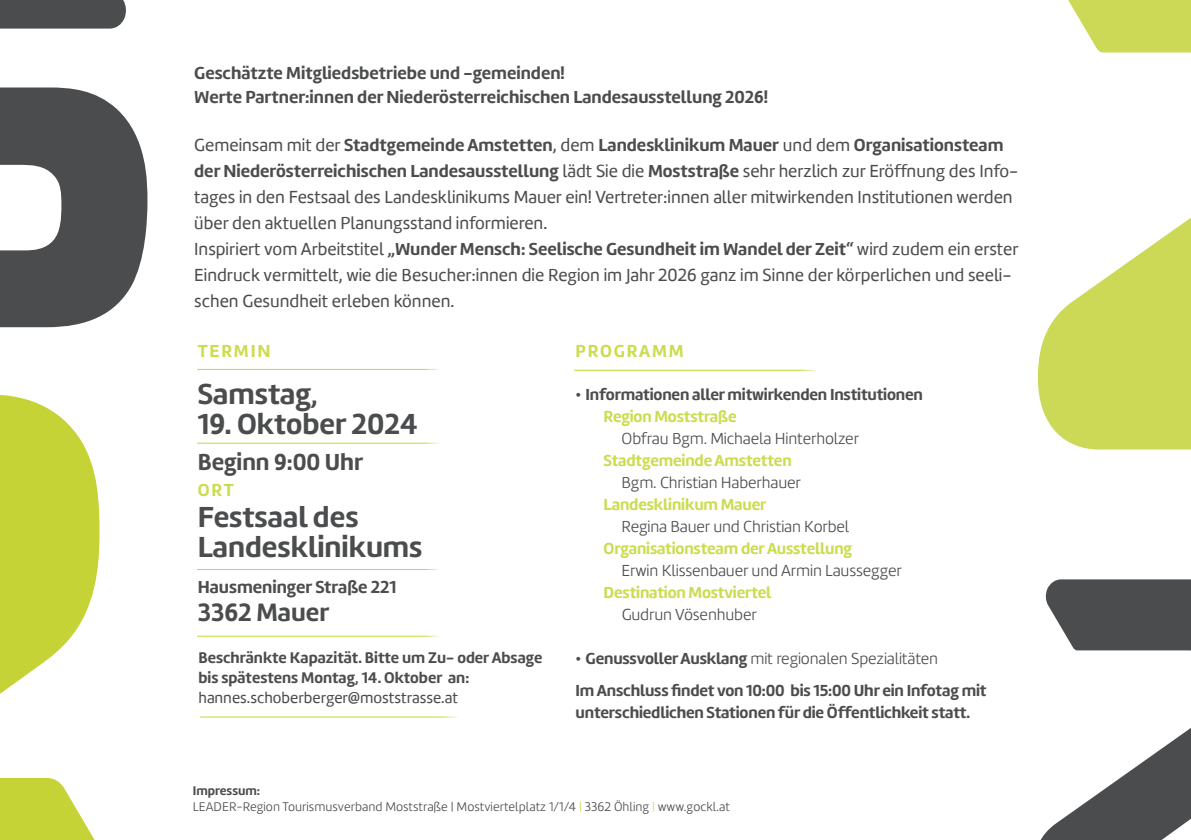
<style>
.page{position:relative;width:1191px;height:840px;background:#fff}
.page>*{position:absolute;margin:0;border:0;box-sizing:border-box;transform-origin:0 0}
.t1{font:30px/30px "Amelia Basic Bold";color:#4b4c4d}
.t2{font:26px "Amelia Basic Bold";color:#4b4c4d}
.t3{font:24px "Amelia Basic Bold";color:#4b4c4d}
.t4{font:18px/24px "Amelia Basic Bold";color:#4b4c4d}
.t5{font:18px/26px "Amelia Basic";color:#4b4c4d}
.t6{font:18px "Amelia Basic Bold";letter-spacing:.1em;color:#cbdc4f}
.t7{font:16.6px "Amelia Basic Light";letter-spacing:-.01em;color:#4b4c4d}
.t8{font:16.6px/22px "Amelia Basic Bold";letter-spacing:-.01em;color:#4b4c4d}
.t9{font:16.6px "Amelia Basic Bold";letter-spacing:-.01em;color:#cbdc4f}
.t10{font:16px/20px "Amelia Basic Bold";color:#4b4c4d}
.t11{font:16px "Amelia Basic";color:#4b4c4d}
.t12{font:13px "Amelia Basic Light";color:#4b4c4d}
.t13{font:13px "Amelia Basic Bold";color:#4b4c4d}
.s1{font-family:"Amelia Basic"}
.s2{font-family:"Amelia Basic Bold"}
.s3{color:#cbdc4f}
</style>
<div class="page">
<svg style="left:0;top:395px;width:99px;height:444px;fill:#c5d337"></svg>
<svg style="left:1037px;top:0;width:154px;height:449px"></svg>
<svg style="left:0;top:0;width:147px;height:327px;fill:#4b4c4d"></svg>
<svg style="left:1041px;top:579px;width:150px;height:260px"></svg>
<hr style="left:197px;top:442px;width:244px;height:1px;background:#c4d82d">
<hr style="left:197px;top:369px;width:244px;height:1px;background:#c4d82d">
<hr style="left:574px;top:369px;width:244px;height:1px;background:#c4d82d">
<hr style="left:197px;top:635px;width:244px;height:1px;background:#c4d82d">
<hr style="left:197px;top:568px;width:244px;height:1px;background:#c4d82d">
<hr style="left:200px;top:716px;width:259px;height:1px;background:#c4d82d">
<p class="t4" style="left:194px;top:61px;width:575px">Geschätzte Mitgliedsbetriebe und -gemeinden!<br>Werte Partner:innen der Niederösterreichischen Landesausstellung 2026!</p>
<p class="t4" style="left:194px;top:132px;width:825px;line-height:26px"><span class="s1">Gemeinsam mit der</span> Stadtgemeinde Amstetten<span class="s1">, dem</span> Landesklinikum Mauer <span class="s1">und dem</span> Organisationsteam der Niederösterreichischen Landesausstellung <span class="s1">lädt Sie die</span> Moststraße <span class="s1">sehr herzlich zur Eröffnung des Info-</span></p>
<p class="t5" style="left:194px;top:184px;width:820px">tages in den Festsaal des Landesklinikums Mauer ein! Vertreter:innen aller mitwirkenden Institutionen werden über den aktuellen Planungsstand informieren.</p>
<p class="t4" style="left:194px;top:237px;width:825px"><span class="s1">Inspiriert vom Arbeitstitel</span> „Wunder Mensch: Seelische Gesundheit im Wandel der Zeit“ <span class="s1">wird zudem ein erster</span></p>
<p class="t5" style="left:194px;top:262px;width:819px">Eindruck vermittelt, wie die Besucher:innen die Region im Jahr 2026 ganz im Sinne der körperlichen und seeli&shy;schen Gesundheit erleben können.</p>
<p class="t6" style="left:198px;top:340px;width:74px">TERMIN</p>
<p class="t6" style="left:575px;top:340px;width:109px">PROGRAMM</p>
<h1 class="t1" style="left:198px;top:379px;width:122px">Samstag,</h1>
<h1 class="t1" style="left:198px;top:409px;width:222px">19. Oktober 2024</h1>
<h3 class="t3" style="left:198px;top:448px;width:167px">Beginn 9:00 Uhr</h3>
<h1 class="t1" style="left:198px;top:502px;width:226px">Festsaal des<br>Landesklinikums</h1>
<p class="t4" style="left:198px;top:574px;width:200px">Hausmeninger Straße 221</p>
<h2 class="t2" style="left:198px;top:596px;width:133px">3362 Mauer</h2>
<p class="t6" style="left:198px;top:479px;width:37px">ORT</p>
<p class="t10" style="left:198px;top:647px;width:345px">Beschränkte Kapazität. Bitte um Zu- oder Absage bis spätestens Montag, 14. Oktober an:</p>
<p class="t11" style="left:198px;top:688px;width:261px">hannes.schoberberger@moststrasse.at</p>
<p class="t8" style="left:575px;top:383px;width:349px">• Informationen aller mitwirkenden Institutionen</p>
<p class="t9" style="left:603px;top:406px;width:134px">Region Moststraße</p>
<p class="t7" style="left:621px;top:428px;width:239px">Obfrau Bgm. Michaela Hinterholzer</p>
<p class="t9" style="left:603px;top:450px;width:190px">Stadtgemeinde Amstetten</p>
<p class="t7" style="left:621px;top:472px;width:181px">Bgm. Christian Haberhauer</p>
<p class="t9" style="left:603px;top:494px;width:164px">Landesklinikum Mauer</p>
<p class="t7" style="left:621px;top:517px;width:229px">Regina Bauer und Christian Korbel</p>
<p class="t9" style="left:603px;top:538px;width:250px">Organisationsteam der Ausstellung</p>
<p class="t7" style="left:621px;top:561px;width:282px">Erwin Klissenbauer und Armin Laussegger</p>
<p class="t9" style="left:603px;top:582px;width:169px">Destination Mostviertel</p>
<p class="t7" style="left:621px;top:605px;width:137px">Gudrun Vösenhuber</p>
<p class="t7" style="left:575px;top:649px;width:364px"><span class="s2">• Genussvoller Ausklang</span> mit regionalen Spezialitäten</p>
<p class="t8" style="left:575px;top:679px;width:412px">Im Anschluss findet von 10:00 bis 15:00 Uhr ein Infotag mit unterschiedlichen Stationen für die Öffentlichkeit statt.</p>
<p class="t13" style="left:193px;top:782px;width:69px">Impressum:</p>
<p class="t12" style="left:193px;top:798px;width:538px">LEADER-Region Tourismusverband Moststraße | Mostviertelplatz 1/1/4 <span class="s3">|</span> 3362 Öhling <span class="s3">|</span> www.gockl.at</p>
</div>
